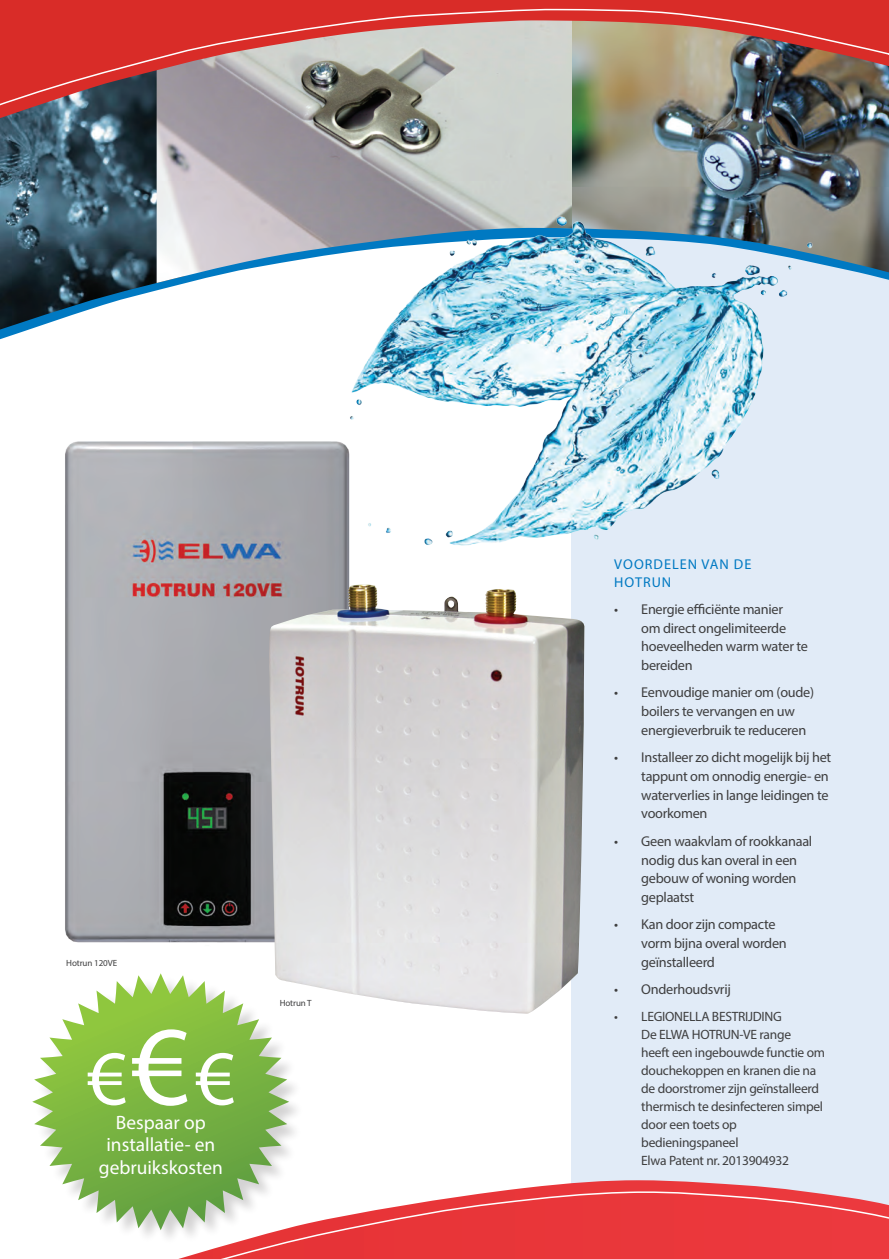
<style>
.page{position:relative;width:889px;height:1259px;background:#fff}
.page>*{position:absolute;margin:0;border:0;box-sizing:border-box;transform-origin:0 0}
.t1{font:78.15px "Myriad Pro";color:#fff}
.t2{font:19.35px/22.2px "Myriad Pro";color:#fff;text-align:center}
.t3{font:14.25px/18.8px "Myriad Pro";letter-spacing:-.02em;color:#3e3e3f}
.t4{font:14.25px/18px "Myriad Pro";letter-spacing:.07em;color:#0079c2}
.t5{font:13.5px/18px "Myriad Pro";letter-spacing:-.02em;color:#3e3e3f}
.t6{font:9px "Myriad Pro";letter-spacing:-.01em;color:#3e3e3f}
.s1{font-size:113.7px}
</style>
<div class="page">
<div style="left:571px;top:144px;width:318px;height:1115px;background:#e1ebf7"></div>
<img style="left:65px;top:453px;width:285px;height:490px">
<img style="left:269px;top:584px;width:316px;height:430px">
<svg style="left:501px;top:1180px;width:299px;height:11px"></svg>
<svg style="left:178px;top:1191px;width:711px;height:68px;background:#eb4e51"></svg>
<svg style="left:0;top:272px;width:889px;height:181px"></svg>
<img style="left:0;top:224px;width:185px;height:105px">
<img style="left:157px;top:224px;width:115px;height:59px">
<div style="left:0;top:0;width:886px;height:8px;background:#d92c28"></div>
<img style="left:0;top:8px;width:889px;height:216px">
<svg style="left:886px;top:0;width:3px;height:75px"></svg>
<div style="left:34px;top:975px;width:270px;height:270px;background:#231f20;opacity:.2"></div>
<svg style="left:32px;top:973px;width:257px;height:257px"></svg>
<img style="left:272px;top:159px;width:602px;height:411px">
<p class="t6" style="left:66px;top:957px;width:52px">Hotrun 120VE</p>
<p class="t1" style="left:87px;top:1030px;width:150px">€<span class="s1">€</span>€</p>
<p class="t2" style="left:99px;top:1111px;width:125px">Bespaar op installatie- en gebruikskosten</p>
<p class="t6" style="left:280px;top:997px;width:34px">Hotrun T</p>
<p class="t4" style="left:614px;top:554px;width:139px">VOORDELEN VAN DE<br>HOTRUN</p>
<p class="t3" style="left:641px;top:599px;width:168px;text-indent:-27px">• Energie efficiënte manier<br>om direct ongelimiteerde hoeveelheden warm water te bereiden</p>
<p class="t3" style="left:641px;top:683px;width:174px;text-indent:-27px">• Eenvoudige manier om (oude) boilers te vervangen en uw energieverbruik te reduceren</p>
<p class="t3" style="left:641px;top:748px;width:191px;text-indent:-27px">• Installeer zo dicht mogelijk bij het tappunt om onnodig energie- en waterverlies in lange leidingen te voorkomen</p>
<p class="t3" style="left:641px;top:831px;width:173px;text-indent:-27px">• Geen waakvlam of rookkanaal nodig dus kan overal in een gebouw of woning worden geplaatst</p>
<p class="t3" style="left:641px;top:915px;width:147px;text-indent:-27px">• Kan door zijn compacte vorm bijna overal worden geïnstalleerd</p>
<p class="t3" style="left:614px;top:979px;width:118px">• Onderhoudsvrij</p>
<p class="t5" style="left:641px;top:1006px;width:185px;text-indent:-27px">• LEGIONELLA BESTRIJDING<br>De ELWA HOTRUN-VE range<br>heeft een ingebouwde functie om douchekoppen en kranen die na de doorstromer zijn geïnstalleerd thermisch te desinfecteren simpel door een toets op bedieningspaneel<br>Elwa Patent nr. 2013904932</p>
</div>
